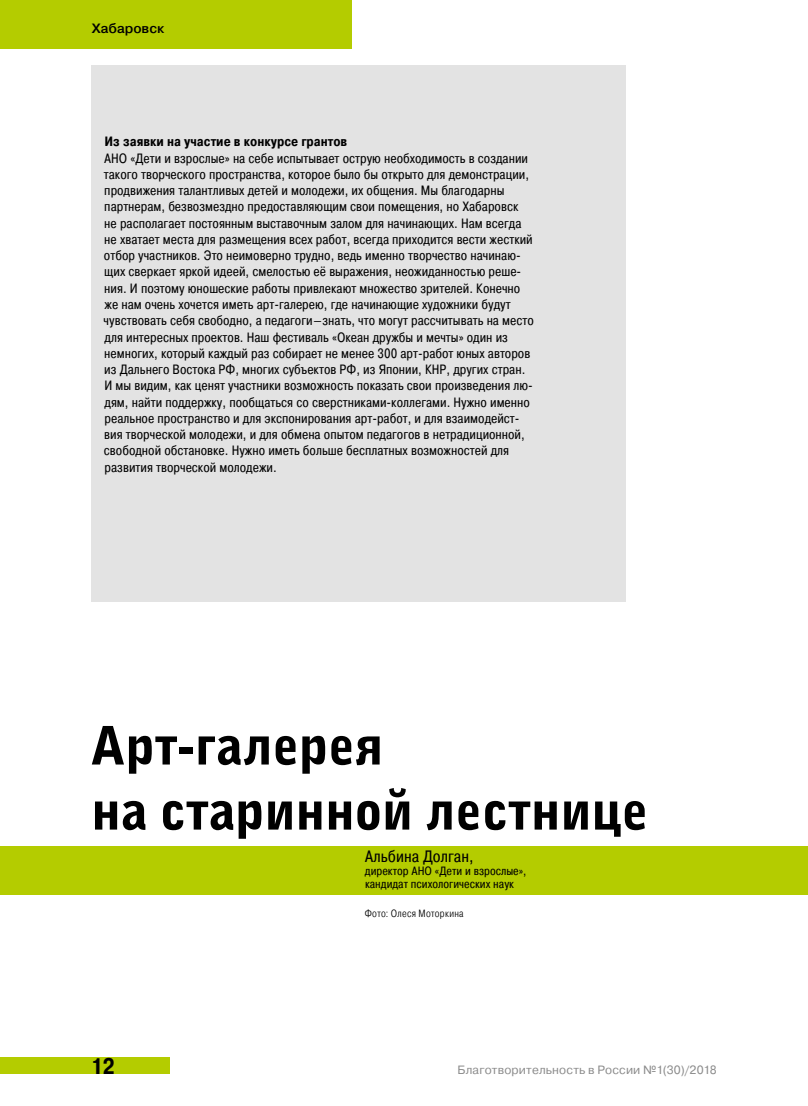
<style>
.page{position:relative;width:808px;height:1106px;background:#fff}
.page>*{position:absolute;margin:0;border:0;box-sizing:border-box;transform-origin:0 0}
.t1{font:900 52.8px/65.1px "Bell Gothic C";color:#000}
.t2{font:700 22.5px "Pragmatica Cond";color:#000}
.t3{font:16.5px "Pragmatica Cond";color:#000}
.t4{font:13.5px/16.2px "Pragmatica Cond";color:#000}
.t5{font:700 13.5px "Pragmatica Cond";color:#000}
.t6{font:500 13.5px "Pragmatica";color:#000}
.t7{font:12px/12.9px "Pragmatica Cond";color:#000}
.t8{font:12px "Pragmatica";letter-spacing:.015em;color:#8b8b8b}
.t9{font:300 10.5px "Pragmatica Cond";letter-spacing:.03em;color:#000}
</style>
<div class="page">
<div style="left:0;top:0;width:352px;height:49px;background:#b4cc00"></div>
<div style="left:91px;top:65px;width:534px;height:537px;background:#e3e3e3"></div>
<div style="left:0;top:846px;width:376px;height:48px;background:#b4cc00"></div>
<div style="left:365px;top:846px;width:443px;height:48px;background:#b4cc00"></div>
<div style="left:0;top:1057px;width:169px;height:16px;background:#b4cc00"></div>
<p class="t6" style="left:92px;top:19px;width:74px">Хабаровск</p>
<p class="t5" style="left:104px;top:133px;width:244px">Из заявки на участие в конкурсе грантов</p>
<p class="t4" style="left:104px;top:150px;width:432px">АНО «Дети и взрослые» на себе испытывает острую необходимость в создании такого творческого пространства, которое было бы открыто для демонстрации, продвижения талантливых детей и молодежи, их общения. Мы благодарны партнерам, безвозмездно предоставляющим свои помещения, но Хабаровск<br>не располагает постоянным выставочным залом для начинающих. Нам всегда не хватает места для размещения всех работ, всегда приходится вести жесткий отбор участников. Это неимоверно трудно, ведь именно творчество начинаю&shy;щих сверкает яркой идеей, смелостью её выражения, неожиданностью реше&shy;ния. И поэтому юношеские работы привлекают множество зрителей. Конечно же нам очень хочется иметь арт-галерею, где начинающие художники будут чувствовать себя свободно, а педагоги—знать, что могут рассчитывать на место для интересных проектов. Наш фестиваль «Океан дружбы и мечты» один из немногих, который каждый раз собирает не менее 300 арт-работ юных авторов из Дальнего Востока РФ, многих субъектов РФ, из Японии, КНР, других стран.<br>И мы видим, как ценят участники возможность показать свои произведения лю&shy;дям, найти поддержку, пообщаться со сверстниками-коллегами. Нужно именно реальное пространство и для экспонирования арт-работ, и для взаимодейст&shy;вия творческой молодежи, и для обмена опытом педагогов в нетрадиционной, свободной обстановке. Нужно иметь больше бесплатных возможностей для развития творческой молодежи.</p>
<h1 class="t1" style="left:90px;top:713px;width:559px">Арт-галерея<br>на старинной лестнице</h1>
<p class="t3" style="left:365px;top:846px;width:110px">Альбина Долган,</p>
<p class="t7" style="left:365px;top:864px;width:163px">директор АНО «Дети и взрослые», кандидат психологических наук</p>
<h2 class="t2" style="left:91px;top:1052px;width:25px">12</h2>
<p class="t9" style="left:365px;top:907px;width:101px">Фото: Олеся Моторкина</p>
<p class="t8" style="left:457px;top:1062px;width:261px">Благотворительность в России №1(30)/2018</p>
</div>
